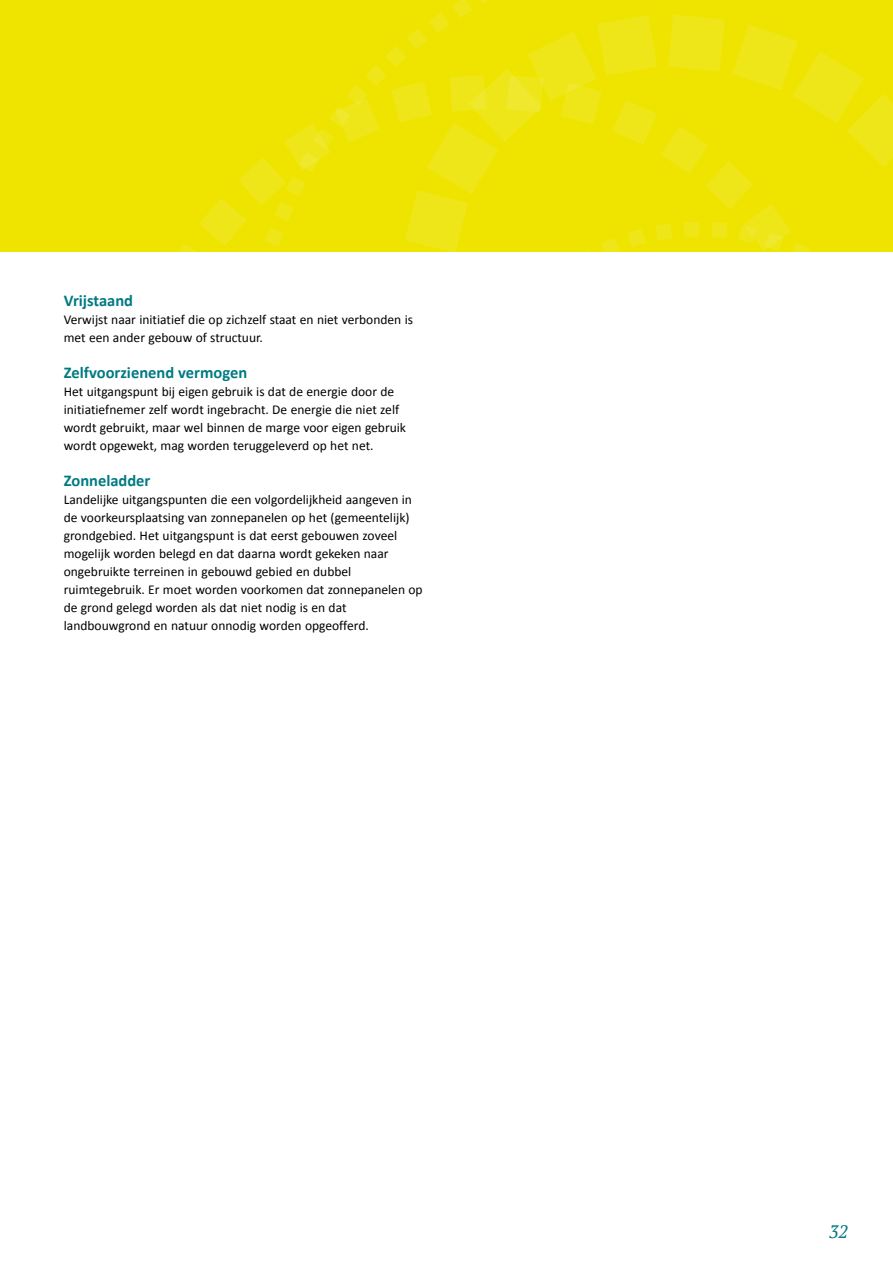
<style>
.page{position:relative;width:893px;height:1263px;background:#fff}
.page>*{position:absolute;margin:0;border:0;box-sizing:border-box;transform-origin:0 0}
.t1{font:italic 18px "PT Serif";color:#007a82}
.t2{font:700 16.5px "Calibri";color:#007a82}
.t3{font:13.5px/18px "Calibri";color:#000}
</style>
<div class="page">
<div style="left:0;top:0;width:893px;height:252px;background:#eee400"></div>
<svg style="left:179px;top:0;width:714px;height:252px"></svg>
<p class="t2" style="left:64px;top:289px;width:71px">Vrijstaand</p>
<p class="t3" style="left:64px;top:310px;width:351px">Verwijst naar initiatief die op zichzelf staat en niet verbonden is met een ander gebouw of structuur.</p>
<p class="t2" style="left:64px;top:361px;width:185px">Zelfvoorzienend vermogen</p>
<p class="t3" style="left:64px;top:382px;width:344px">Het uitgangspunt bij eigen gebruik is dat de energie door de initiatiefnemer zelf wordt ingebracht. De energie die niet zelf wordt gebruikt, maar wel binnen de marge voor eigen gebruik wordt opgewekt, mag worden teruggeleverd op het net.</p>
<p class="t2" style="left:64px;top:469px;width:88px">Zonneladder</p>
<p class="t3" style="left:64px;top:490px;width:360px">Landelijke uitgangspunten die een volgordelijkheid aangeven in de voorkeursplaatsing van zonnepanelen op het (gemeentelijk) grondgebied. Het uitgangspunt is dat eerst gebouwen zoveel mogelijk worden belegd en dat daarna wordt gekeken naar ongebruikte terreinen in gebouwd gebied en dubbel ruimtegebruik. Er moet worden voorkomen dat zonnepanelen op de grond gelegd worden als dat niet nodig is en dat landbouwgrond en natuur onnodig worden opgeofferd.</p>
<h1 class="t1" style="left:829px;top:1220px;width:20px">32</h1>
</div>
